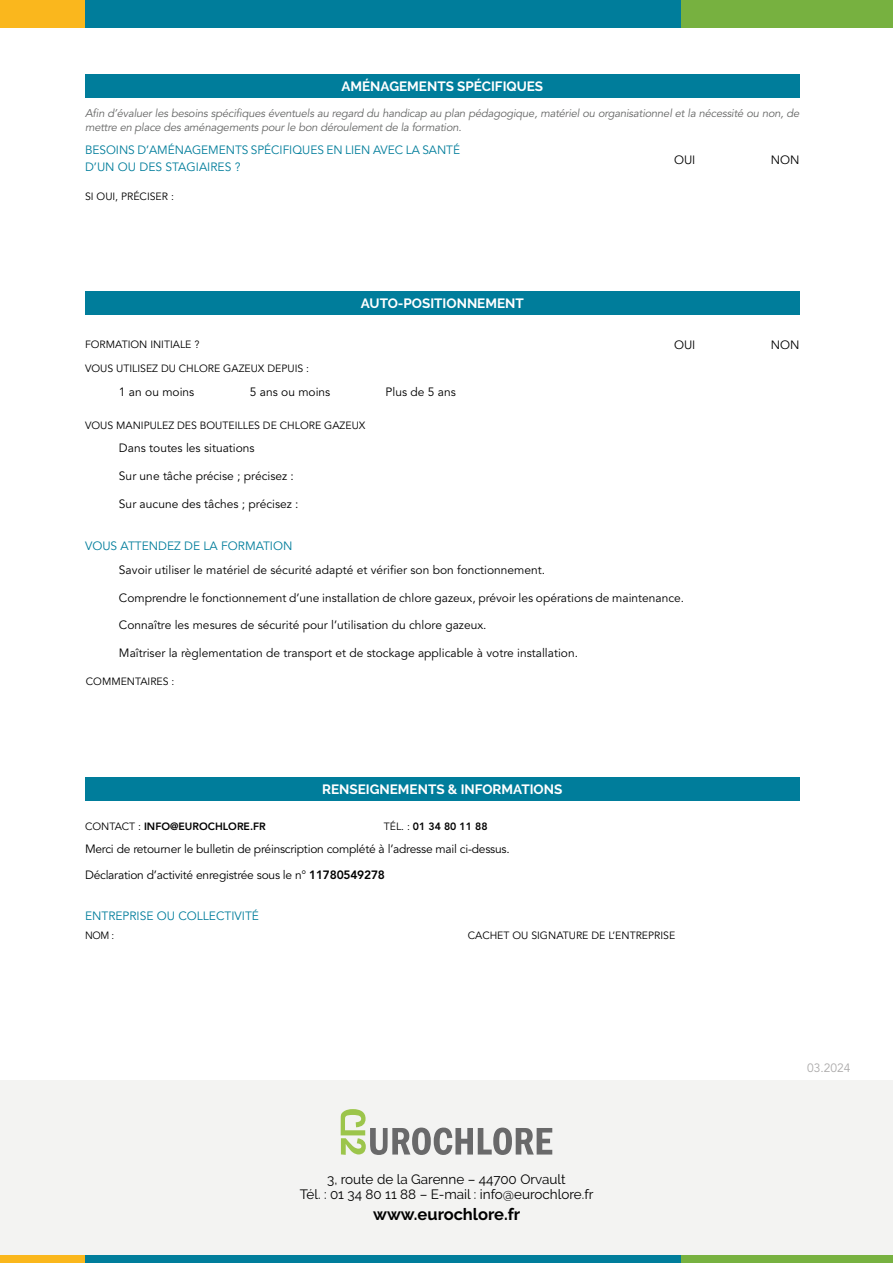
<style>
.page{position:relative;width:893px;height:1263px;background:#fff}
.page>*{position:absolute;margin:0;border:0;box-sizing:border-box;transform-origin:0 0}
.t1{font:700 16.5px "Raleway";color:#000}
.t2{font:13.5px/15px "Raleway";color:#000;text-align:center}
.t3{font:700 13.5px "Raleway";color:#fff}
.t4{font:12px "Avenir LT Std";color:#000}
.t5{font:12px/26.2px "Avenir LT Std";letter-spacing:-.02em;color:#000}
.t6{font:12px/16.5px "Avenir LT Std";color:#007d9b}
.t7{font:12px "Avenir LT Std";color:#acaaaa}
.t8{font:italic 11.25px/13.5px "Avenir LT Std";letter-spacing:-.02em;color:#666766}
.t9{font:10.5px "Avenir LT Std";color:#000}
.t10{font:800 10.5px "Avenir LT Std";color:#000}
.t11{font:10.5px "Avenir LT Std";color:#000;scale:.95 1}
.s1{font-weight:400}
.s2{font-weight:800}
</style>
<div class="page">
<div style="left:0;top:0;width:85px;height:28px;background:#fab71d"></div>
<div style="left:680px;top:0;width:213px;height:28px;background:#77b140"></div>
<div style="left:85px;top:0;width:595px;height:28px;background:#007d9b"></div>
<div style="left:0;top:1254px;width:85px;height:9px;background:#fab71d"></div>
<div style="left:680px;top:1254px;width:213px;height:9px;background:#77b140"></div>
<div style="left:85px;top:1254px;width:595px;height:9px;background:#007d9b"></div>
<div style="left:0;top:1080px;width:893px;height:174px;background:#f3f3f2"></div>
<svg style="left:341px;top:1109px;width:211px;height:46px"></svg>
<div style="left:85px;top:291px;width:714px;height:24px;background:#007d9b"></div>
<div style="left:85px;top:777px;width:714px;height:23px;background:#007d9b"></div>
<div style="left:85px;top:74px;width:714px;height:24px;background:#007d9b"></div>
<p class="t3" style="left:341px;top:79px;width:203px">AMÉNAGEMENTS SPÉCIFIQUES</p>
<p class="t8" style="left:85px;top:107px;width:716px">Afin d’évaluer les besoins spécifiques éventuels au regard du handicap au plan pédagogique, matériel ou organisationnel et la nécessité ou non, de mettre en place des aménagements pour le bon déroulement de la formation.</p>
<p class="t6" style="left:85px;top:142px;width:376px">BESOINS D’AMÉNAGEMENTS SPÉCIFIQUES EN LIEN AVEC LA SANTÉ<br>D’UN OU DES STAGIAIRES ?</p>
<p class="t4" style="left:674px;top:153px;width:23px">OUI</p>
<p class="t4" style="left:771px;top:153px;width:30px">NON</p>
<p class="t9" style="left:85px;top:190px;width:90px">SI OUI, PRÉCISER :</p>
<p class="t9" style="left:85px;top:338px;width:116px">FORMATION INITIALE ?</p>
<p class="t9" style="left:85px;top:362px;width:226px">VOUS UTILISEZ DU CHLORE GAZEUX DEPUIS :</p>
<p class="t4" style="left:119px;top:384px;width:77px">1 an ou moins</p>
<p class="t4" style="left:250px;top:384px;width:82px">5 ans ou moins</p>
<p class="t3" style="left:361px;top:296px;width:164px">AUTO-POSITIONNEMENT</p>
<p class="t4" style="left:386px;top:384px;width:72px">Plus de 5 ans</p>
<p class="t9" style="left:85px;top:419px;width:282px">VOUS MANIPULEZ DES BOUTEILLES DE CHLORE GAZEUX</p>
<p class="t4" style="left:119px;top:441px;width:137px">Dans toutes les situations</p>
<p class="t4" style="left:119px;top:469px;width:176px">Sur une tâche précise ; précisez :</p>
<p class="t4" style="left:119px;top:497px;width:181px">Sur aucune des tâches ; précisez :</p>
<p class="t6" style="left:85px;top:538px;width:209px">VOUS ATTENDEZ DE LA FORMATION</p>
<p class="t4" style="left:119px;top:563px;width:428px">Savoir utiliser le matériel de sécurité adapté et vérifier son bon fonctionnement.</p>
<p class="t4" style="left:674px;top:338px;width:23px">OUI</p>
<p class="t4" style="left:771px;top:338px;width:30px">NON</p>
<p class="t4" style="left:119px;top:591px;width:567px">Comprendre le fonctionnement d’une installation de chlore gazeux, prévoir les opérations de maintenance.</p>
<p class="t4" style="left:119px;top:618px;width:369px">Connaître les mesures de sécurité pour l’utilisation du chlore gazeux.</p>
<p class="t4" style="left:119px;top:646px;width:460px">Maîtriser la règlementation de transport et de stockage applicable à votre installation.</p>
<p class="t9" style="left:86px;top:676px;width:90px">COMMENTAIRES :</p>
<p class="t10" style="left:85px;top:820px;width:182px"><span class="s1">CONTACT :</span> INFO@EUROCHLORE.FR</p>
<p class="t3" style="left:322px;top:781px;width:242px">RENSEIGNEMENTS &amp; INFORMATIONS</p>
<p class="t10" style="left:384px;top:820px;width:105px"><span class="s1">TÉL. :</span> 01 34 80 11 88</p>
<p class="t5" style="left:85px;top:836px;width:426px">Merci de retourner le bulletin de préinscription complété à l’adresse mail ci-dessus.<br>Déclaration d’activité enregistrée sous le n° <span class="s2">11780549278</span></p>
<p class="t6" style="left:85px;top:908px;width:176px">ENTREPRISE OU COLLECTIVITÉ</p>
<p class="t11" style="left:85px;top:929px;width:32px">NOM :</p>
<p class="t9" style="left:468px;top:929px;width:209px">CACHET OU SIGNATURE DE L’ENTREPRISE</p>
<p class="t2" style="left:300px;top:1172px;width:295px">3, route de la Garenne – 44700 Orvault<br>Tél. : 01 34 80 11 88 – E-mail : info@eurochlore.fr</p>
<h1 class="t1" style="left:373px;top:1205px;width:149px">www.eurochlore.fr</h1>
<p class="t7" style="left:807px;top:1061px;width:45px">03.2024</p>
</div>
